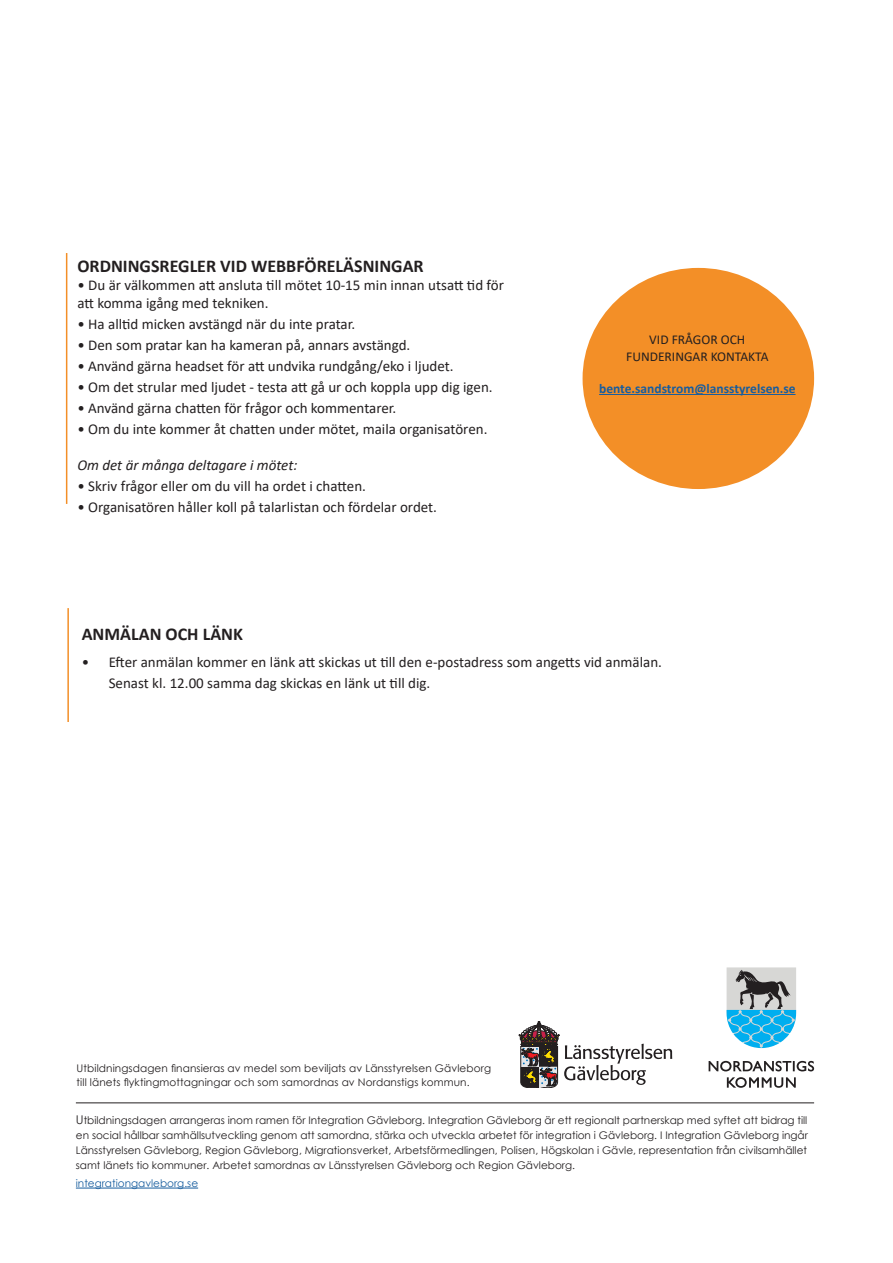
<style>
.page{position:relative;width:893px;height:1263px;background:#fff}
.page>*{position:absolute;margin:0;border:0;box-sizing:border-box;transform-origin:0 0}
.t1{font:700 18px "Calibri";color:#231f20}
.t2{font:15px/18px "Calibri";color:#231f20}
.t3{font:italic 15px "Calibri";color:#231f20}
.t4{font:700 13.5px "Calibri";color:#175d9e}
.t5{font:13.5px/16.2px "Calibri";color:#231f20;text-align:center}
.t6{font:10.5px/15px "Century Gothic";letter-spacing:.01em;color:#231f20;text-align:justify}
.t7{font:10.5px "Century Gothic";color:#175d9e}
.s1{font-size:12px}
</style>
<div class="page">
<hr style="left:76px;top:1188px;width:122px;height:1px;background:#175d9e">
<svg style="left:519px;top:1021px;width:153px;height:67px"></svg>
<svg style="left:727px;top:1077px;width:69px;height:11px"></svg>
<svg style="left:709px;top:967px;width:105px;height:104px"></svg>
<hr style="left:76px;top:1102px;width:738px;height:1px;background:#231f20">
<hr style="left:66px;top:253px;width:1px;height:251px;background:#f38f27">
<hr style="left:67px;top:608px;width:2px;height:114px;background:#f38f27">
<div style="left:583px;top:268px;width:231px;height:221px;background:#f38f27;border-radius:50%"></div>
<hr style="left:599px;top:394px;width:196px;height:1px;background:#175d9e">
<h1 class="t1" style="left:77px;top:253px;width:348px">ORDNINGSREGLER VID WEBBFÖRELÄSNINGAR</h1>
<h2 class="t2" style="left:77px;top:275px;width:428px">• Du är välkommen att ansluta till mötet 10-15 min innan utsatt tid för att komma igång med tekniken.</h2>
<h2 class="t2" style="left:77px;top:314px;width:279px">• Ha alltid micken avstängd när du inte pratar.</h2>
<h2 class="t2" style="left:77px;top:335px;width:334px">• Den som pratar kan ha kameran på, annars avstängd.</h2>
<h2 class="t2" style="left:77px;top:356px;width:378px">• Använd gärna headset för att undvika rundgång/eko i ljudet.</h2>
<h2 class="t2" style="left:77px;top:377px;width:417px">• Om det strular med ljudet - testa att gå ur och koppla upp dig igen.</h2>
<h2 class="t2" style="left:77px;top:398px;width:320px">• Använd gärna chatten för frågor och kommentarer.</h2>
<h2 class="t2" style="left:77px;top:419px;width:412px">• Om du inte kommer åt chatten under mötet, maila organisatören.</h2>
<h2 class="t3" style="left:77px;top:454px;width:221px">Om det är många deltagare i mötet:</h2>
<h2 class="t2" style="left:77px;top:476px;width:290px">• Skriv frågor eller om du vill ha ordet i chatten.</h2>
<h2 class="t2" style="left:77px;top:497px;width:361px">• Organisatören håller koll på talarlistan och fördelar ordet.</h2>
<p class="t5" style="left:626px;top:331px;width:144px">VID FRÅGOR OCH<br>FUNDERINGAR KONTAKTA</p>
<p class="t4" style="left:599px;top:379px;width:198px">bente.sandstrom@lansstyrelsen.se</p>
<h1 class="t1" style="left:82px;top:621px;width:163px">ANMÄLAN OCH LÄNK</h1>
<h2 class="t2" style="left:109px;top:651px;width:555px;line-height:21px;text-indent:-27px">• Efter anmälan kommer en länk att skickas ut till den e-postadress som angetts vid anmälan.<br>Senast kl. 12.00 samma dag skickas en länk ut till dig.</h2>
<p class="t6" style="left:77px;top:1061px;width:416px;line-height:13.5px">Utbildningsdagen finansieras av medel som beviljats av Länsstyrelsen Gävleborg till länets flyktingmottagningar och som samordnas av Nordanstigs kommun.</p>
<p class="t6" style="left:76px;top:1112px;width:734px"><span class="s1">U</span>tbildningsdagen arrangeras inom ramen för Integration Gävleborg. Integration Gävleborg är ett regionalt partnerskap med syftet att bidrag till en social hållbar samhällsutveckling genom att samordna, stärka och utveckla arbetet för integration i Gävleborg. I Integration Gävleborg ingår Länsstyrelsen Gävleborg, Region Gävleborg, Migrationsverket, Arbetsförmedlingen, Polisen, Högskolan i Gävle, representation från civilsamhället samt länets tio kommuner. Arbetet samordnas av Länsstyrelsen Gävleborg och Region Gävleborg.</p>
<p class="t7" style="left:76px;top:1176px;width:124px">integrationgavleborg.se</p>
</div>
